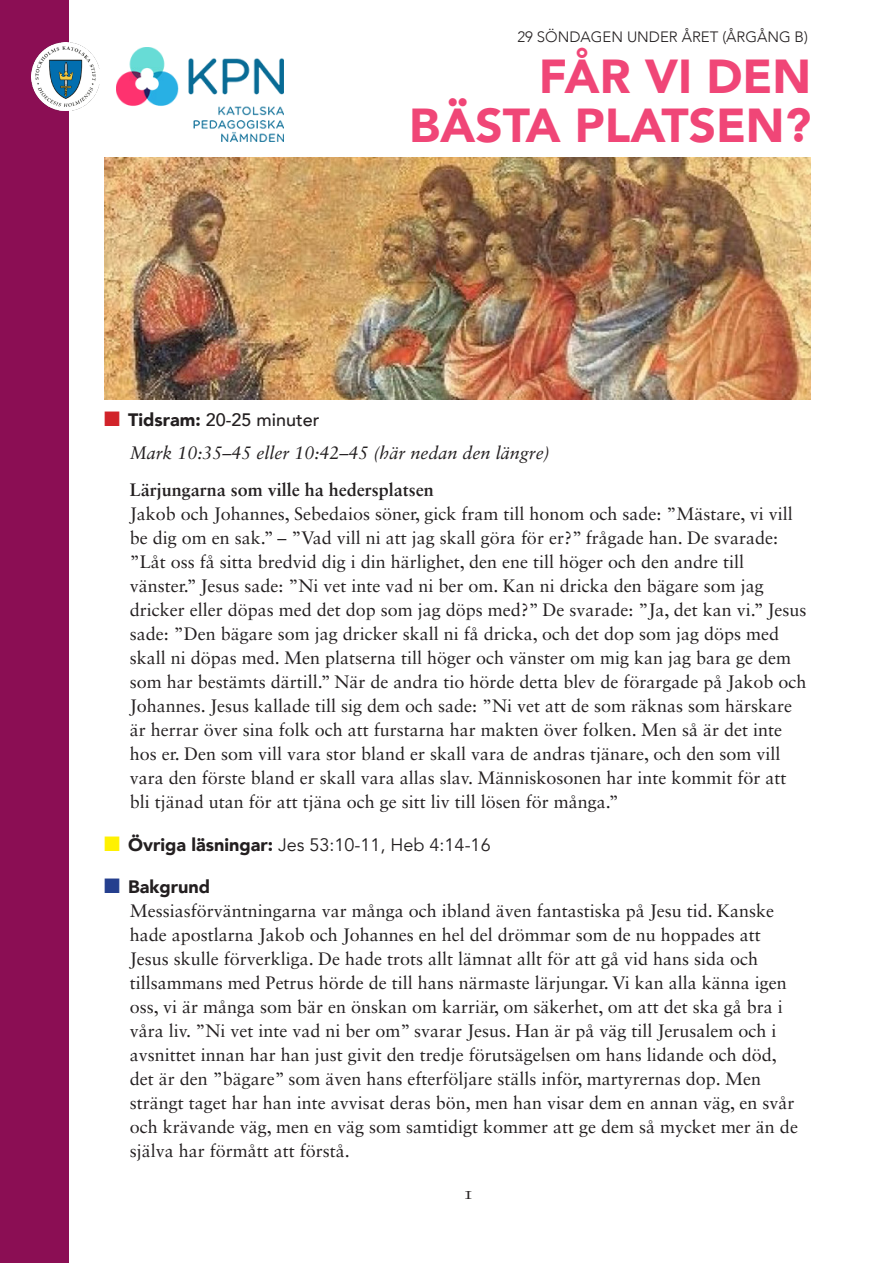
<style>
.page{position:relative;width:893px;height:1263px;background:#fff}
.page>*{position:absolute;margin:0;border:0;box-sizing:border-box;transform-origin:0 0}
.t1{font:900 47.55px/49.3px "Avenir";color:#f04677;text-align:right}
.Brödtext{font:18px/24px "Sabon LT Std";color:#231f20}
.Brödtext-2{font:italic 18px "Sabon LT Std";color:#231f20}
.Rutrubrik{font:18px "Avenir";color:#231f20}
.Brödtext-3{font:700 18px "Sabon LT Std";color:#231f20}
.t2{font:500 18px "Avenir";color:#231f20}
.Rutrubrik-2{font:900 18px "Avenir";color:#231f20}
.t3{font:300 15px "Avenir";color:#231f20}
.s1{color:#d1232a}
.s2{font-weight:900}
.s3{color:#fff101}
.s4{color:#253f8e}
</style>
<div class="page">
<div style="left:0;top:0;width:68px;height:1263px;background:#8b0e54"></div>
<img style="left:32px;top:43px;width:68px;height:68px">
<img style="left:117px;top:48px;width:166px;height:94px">
<img style="left:104px;top:157px;width:706px;height:243px">
<p class="t3" style="left:517px;top:28px;width:292px">29 SÖNDAGEN UNDER ÅRET (ÅRGÅNG B)</p>
<p class="t1" style="left:409px;top:50px;width:403px">FÅR VI DEN<br>BÄSTA PLATSEN?</p>
<p class="t2" style="left:104px;top:404px;width:217px"><span class="s1">■</span> <span class="s2">Tidsram:</span> 20-25 minuter</p>
<p class="Brödtext-2" style="left:130px;top:442px;width:421px">Mark 10:35–45 eller 10:42–45 (här nedan den längre)</p>
<p class="Brödtext-3" style="left:130px;top:479px;width:306px">Lärjungarna som ville ha hedersplatsen</p>
<p class="Brödtext" style="left:130px;top:502px;width:678px">Jakob och Johannes, Sebedaios söner, gick fram till honom och sade: ”Mästare, vi vill be dig om en sak.” – ”Vad vill ni att jag skall göra för er?” frågade han. De svarade: ”Låt oss få sitta bredvid dig i din härlighet, den ene till höger och den andre till vänster.” Jesus sade: ”Ni vet inte vad ni ber om. Kan ni dricka den bägare som jag dricker eller döpas med det dop som jag döps med?” De svarade: ”Ja, det kan vi.” Jesus sade: ”Den bägare som jag dricker skall ni få dricka, och det dop som jag döps med skall ni döpas med. Men platserna till höger och vänster om mig kan jag bara ge dem som har bestämts därtill.” När de andra tio hörde detta blev de förargade på Jakob och Johannes. Jesus kallade till sig dem och sade: ”Ni vet att de som räknas som härskare är herrar över sina folk och att furstarna har makten över folken. Men så är det inte hos er. Den som vill vara stor bland er skall vara de andras tjänare, och den som vill vara den förste bland er skall vara allas slav. Människosonen har inte kommit för att bli tjänad utan för att tjäna och ge sitt liv till lösen för många.”</p>
<p class="Rutrubrik" style="left:104px;top:834px;width:388px"><span class="s3">■</span> <span class="s2">Övriga läsningar:</span> Jes 53:10-11, Heb 4:14-16</p>
<p class="Rutrubrik-2" style="left:104px;top:872px;width:108px"><span class="s4">■</span> Bakgrund</p>
<p class="Brödtext" style="left:130px;top:898px;width:670px">Messiasförväntningarna var många och ibland även fantastiska på Jesu tid. Kanske hade apostlarna Jakob och Johannes en hel del drömmar som de nu hoppades att Jesus skulle förverkliga. De hade trots allt lämnat allt för att gå vid hans sida och tillsammans med Petrus hörde de till hans närmaste lärjungar. Vi kan alla känna igen oss, vi är många som bär en önskan om karriär, om säkerhet, om att det ska gå bra i våra liv. ”Ni vet inte vad ni ber om” svarar Jesus. Han är på väg till Jerusalem och i avsnittet innan har han just givit den tredje förutsägelsen om hans lidande och död, det är den ”bägare” som även hans efterföljare ställs inför, martyrernas dop. Men strängt taget har han inte avvisat deras bön, men han visar dem en annan väg, en svår och krävande väg, men en väg som samtidigt kommer att ge dem så mycket mer än de själva har förmått att förstå.</p>
<p class="Brödtext" style="left:464px;top:1180px;width:12px">1</p>
</div>
